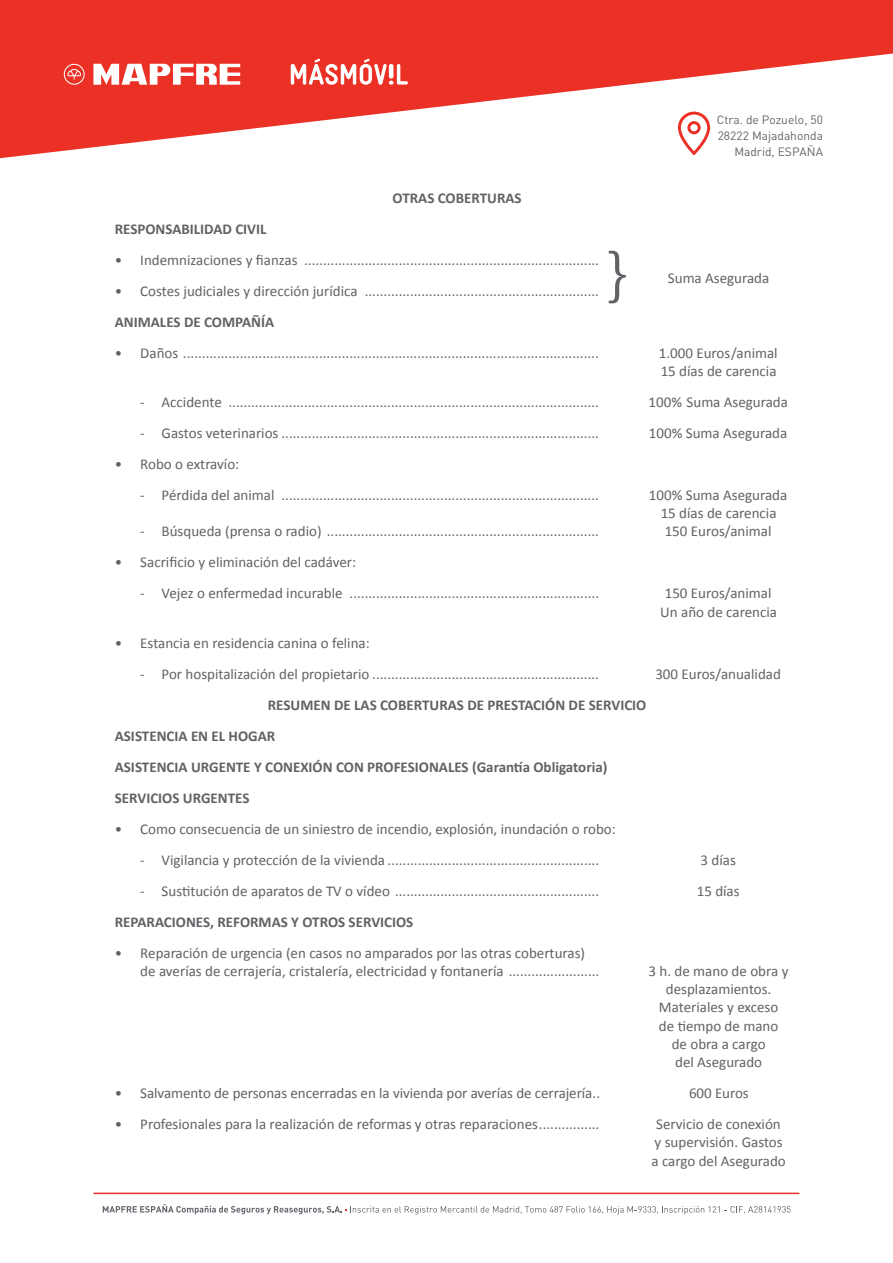
<style>
.page{position:relative;width:893px;height:1263px;background:#fff}
.page>*{position:absolute;margin:0;border:0;box-sizing:border-box;transform-origin:0 0}
.t1{font:300 63.3px "Calibri";color:#626166;scale:1.25 1}
.t2{font:15px/18.3px "Calibri";color:#626166}
.t3{font:700 15px/31px "Calibri";color:#626166}
.t4{font:12px/15.8px "DIN";color:#61656c;text-align:right}
</style>
<div class="page">
<svg style="left:0;top:0;width:893px;height:159px;fill:#eb3125"></svg>
<svg style="left:64px;top:64px;width:21px;height:21px"></svg>
<svg style="left:93px;top:64px;width:147px;height:21px"></svg>
<svg style="left:103px;top:1204px;width:687px;height:10px"></svg>
<hr style="left:94px;top:1192px;width:705px;height:2px;background:#eb3125">
<svg style="left:678px;top:112px;width:32px;height:43px"></svg>
<svg style="left:291px;top:59px;width:117px;height:26px"></svg>
<p class="t3" style="left:393px;top:182px;width:131px">OTRAS COBERTURAS</p>
<p class="t4" style="left:717px;top:112px;width:108px">Ctra. de Pozuelo, 50<br>28222 Majadahonda<br>Madrid, ESPAÑA</p>
<p class="t3" style="left:115px;top:213px;width:153px">RESPONSABILIDAD CIVIL</p>
<p class="t2" style="left:115px;top:250px;width:486px">• Indemnizaciones y fianzas ..............................................................................</p>
<h1 class="t1" style="left:604px;top:246px;width:20px">}</h1>
<p class="t2" style="left:668px;top:268px;width:103px">Suma Asegurada</p>
<p class="t2" style="left:115px;top:281px;width:486px">• Costes judiciales y dirección jurídica ..............................................................</p>
<p class="t3" style="left:115px;top:306px;width:161px">ANIMALES DE COMPAÑÍA</p>
<p class="t2" style="left:115px;top:343px;width:485px">• Daños ..............................................................................................................</p>
<p class="t2" style="left:659px;top:343px;width:120px">1.000 Euros/animal<br>15 días de carencia</p>
<p class="t2" style="left:140px;top:393px;width:460px">‐ Accidente ..................................................................................................</p>
<p class="t2" style="left:649px;top:393px;width:141px">100% Suma Asegurada</p>
<p class="t2" style="left:140px;top:424px;width:460px">‐ Gastos veterinarios ....................................................................................</p>
<p class="t2" style="left:649px;top:424px;width:140px">100% Suma Asegurada</p>
<p class="t2" style="left:140px;top:448px;width:460px;line-height:31px;text-indent:-26px">• Robo o extravío:<br>‐ Pérdida del animal ....................................................................................</p>
<p class="t2" style="left:649px;top:486px;width:140px;text-align:center">100% Suma Asegurada<br>15 días de carencia</p>
<p class="t2" style="left:140px;top:522px;width:460px">‐ Búsqueda (prensa o radio) ........................................................................</p>
<p class="t2" style="left:665px;top:522px;width:108px">150 Euros/animal</p>
<p class="t2" style="left:140px;top:547px;width:460px;line-height:31px;text-indent:-26px">• Sacrificio y eliminación del cadáver:<br>‐ Vejez o enfermedad incurable ..................................................................</p>
<p class="t2" style="left:660px;top:584px;width:118px;text-align:center">150 Euros/animal<br>Un año de carencia</p>
<p class="t2" style="left:140px;top:627px;width:460px;line-height:31px;text-indent:-26px">• Estancia en residencia canina o felina:<br>‐ Por hospitalización del propietario ............................................................</p>
<p class="t3" style="left:115px;top:689px;width:533px;text-indent:153px">RESUMEN DE LAS COBERTURAS DE PRESTACIÓN DE SERVICIO ASISTENCIA EN EL HOGAR<br>ASISTENCIA URGENTE Y CONEXIÓN CON PROFESIONALES (Garantía Obligatoria)<br>SERVICIOS URGENTES</p>
<p class="t2" style="left:115px;top:813px;width:502px;line-height:31px;text-align:center">• Como consecuencia de un siniestro de incendio, explosión, inundación o robo: ‐ Vigilancia y protección de la vivienda ........................................................</p>
<p class="t2" style="left:655px;top:664px;width:127px">300 Euros/anualidad</p>
<p class="t2" style="left:700px;top:850px;width:37px">3 días</p>
<p class="t2" style="left:140px;top:881px;width:460px">‐ Sustitución de aparatos de TV o vídeo ......................................................</p>
<p class="t2" style="left:697px;top:881px;width:44px">15 días</p>
<p class="t3" style="left:115px;top:906px;width:300px">REPARACIONES, REFORMAS Y OTROS SERVICIOS</p>
<p class="t2" style="left:140px;top:943px;width:461px;text-indent:-26px">• Reparación de urgencia (en casos no amparados por las otras coberturas) de averías de cerrajería, cristalería, electricidad y fontanería ........................</p>
<p class="t2" style="left:648px;top:962px;width:141px;text-align:center">3 h. de mano de obra y desplazamientos.<br>Materiales y exceso<br>de tiempo de mano<br>de obra a cargo<br>del Asegurado</p>
<p class="t2" style="left:115px;top:1084px;width:487px">• Salvamento de personas encerradas en la vivienda por averías de cerrajería..</p>
<p class="t2" style="left:689px;top:1084px;width:61px">600 Euros</p>
<p class="t2" style="left:115px;top:1115px;width:486px">• Profesionales para la realización de reformas y otras reparaciones................</p>
<p class="t2" style="left:651px;top:1115px;width:136px;text-align:center">Servicio de conexión y supervisión. Gastos a cargo del Asegurado</p>
</div>
